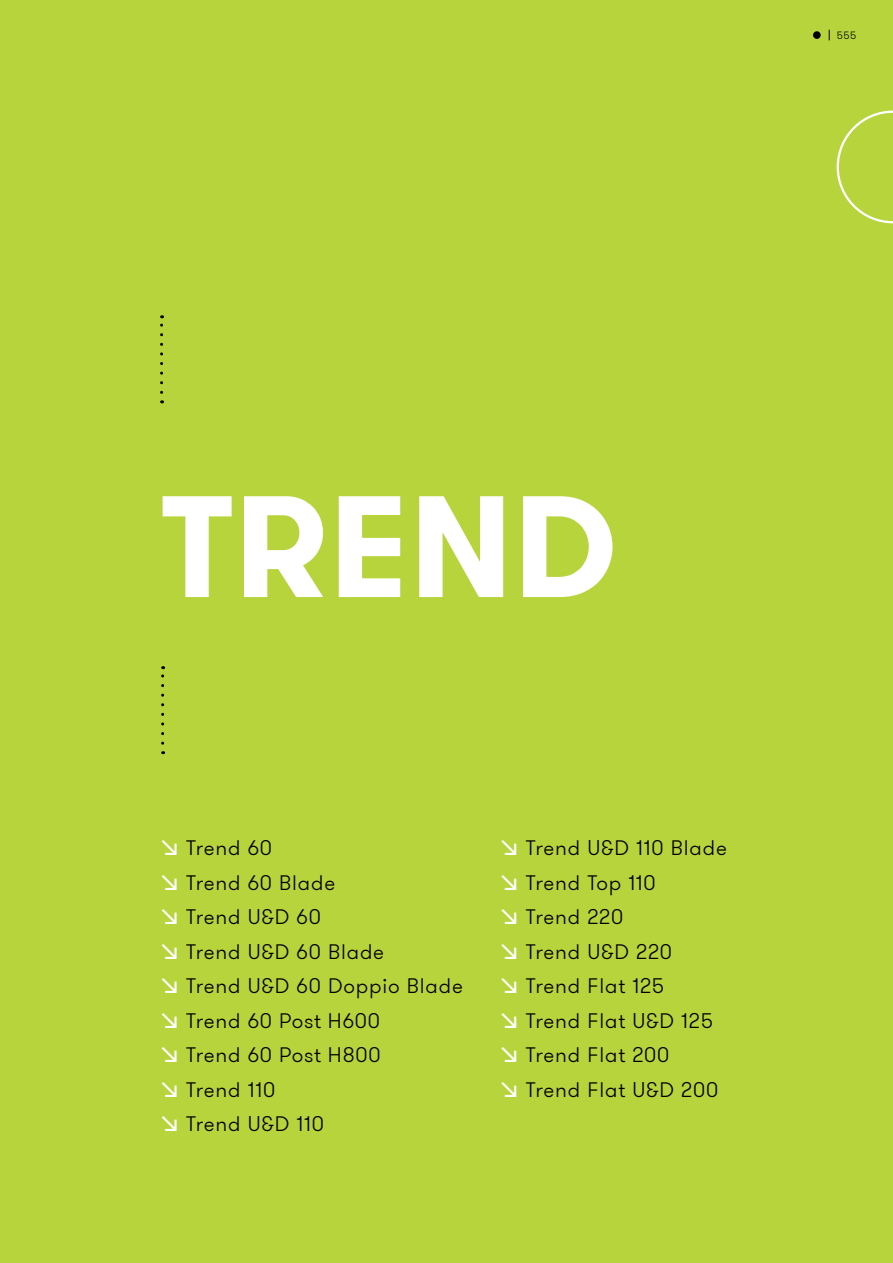
<style>
.page{position:relative;width:893px;height:1263px;background:#b7d43c}
.page>*{position:absolute;margin:0;border:0;box-sizing:border-box;transform-origin:0 0}
.t1{font:700 144px "GT Walsheim Pro";letter-spacing:.005em;color:#fff}
.t2{font:300 21px/34.5px "GT Walsheim Pro";letter-spacing:.04em;color:#040000}
.t3{font:300 10.5px "GT Walsheim Pro";color:#040000}
.s1{font-family:"Lombardo 2023";font-weight:400;color:#fff}
</style>
<div class="page">
<svg style="left:837px;top:111px;width:56px;height:112px"></svg>
<div style="left:813px;top:31px;width:8px;height:8px;background:#040000;border-radius:50%"></div>
<svg style="left:160px;top:315px;width:3px;height:77px"></svg>
<svg style="left:161px;top:666px;width:3px;height:77px"></svg>
<p class="t3" style="left:837px;top:28px;width:21px">555</p>
<h1 class="t1" style="left:160px;top:454px;width:458px">TREND</h1>
<p class="t2" style="left:159px;top:830px;width:305px"><span class="s1">Ê</span> Trend 60<br><span class="s1">Ê</span> Trend 60 Blade<br><span class="s1">Ê</span> Trend U&amp;D 60<br><span class="s1">Ê</span> Trend U&amp;D 60 Blade<br><span class="s1">Ê</span> Trend U&amp;D 60 Doppio Blade<br><span class="s1">Ê</span> Trend 60 Post H600<br><span class="s1">Ê</span> Trend 60 Post H800<br><span class="s1">Ê</span> Trend 110<br><span class="s1">Ê</span> Trend U&amp;D 110</p>
<p class="t2" style="left:499px;top:830px;width:229px"><span class="s1">Ê</span> Trend U&amp;D 110 Blade<br><span class="s1">Ê</span> Trend Top 110<br><span class="s1">Ê</span> Trend 220<br><span class="s1">Ê</span> Trend U&amp;D 220<br><span class="s1">Ê</span> Trend Flat 125<br><span class="s1">Ê</span> Trend Flat U&amp;D 125<br><span class="s1">Ê</span> Trend Flat 200<br><span class="s1">Ê</span> Trend Flat U&amp;D 200</p>
</div>
